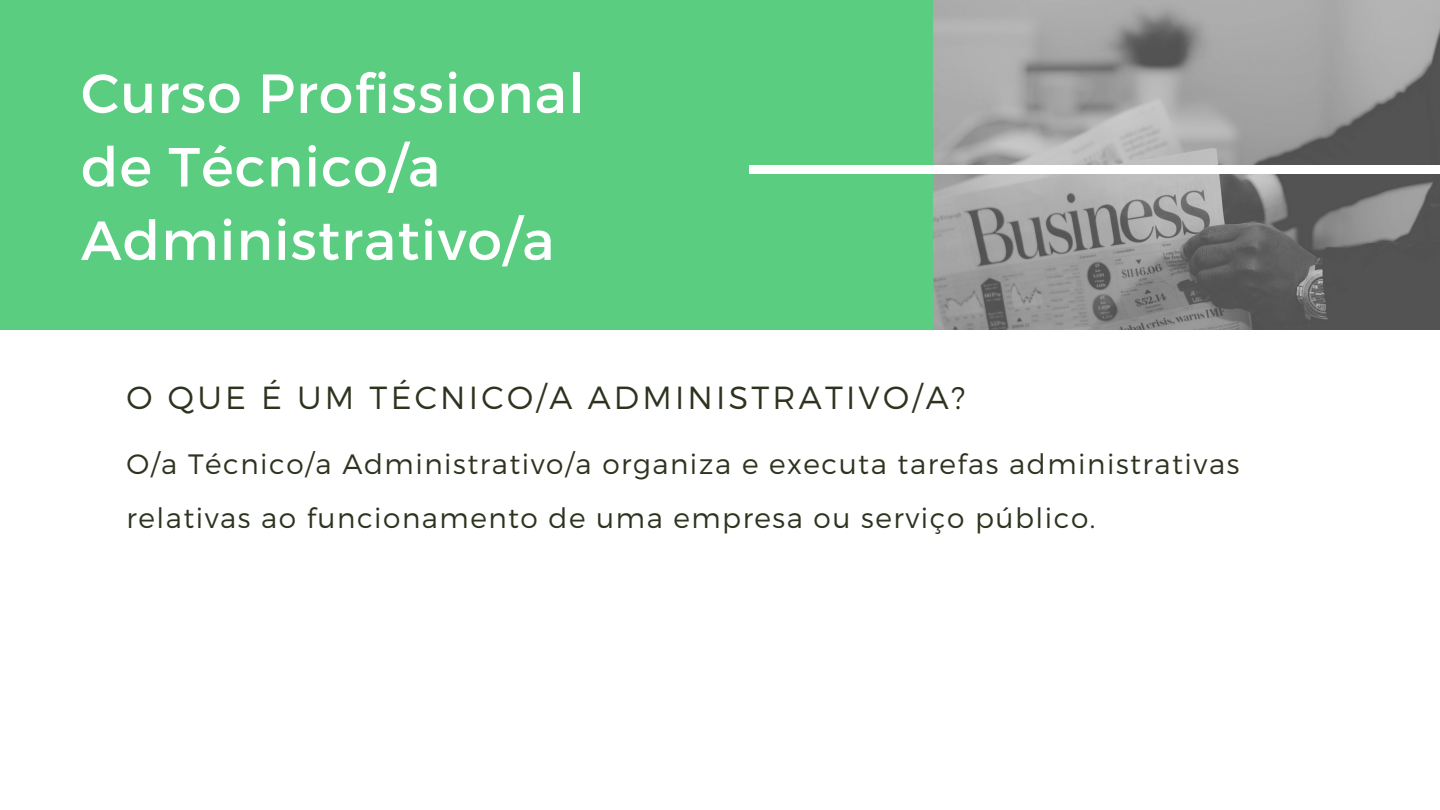
<style>
.page{position:relative;width:1440px;height:810px;background:#fff}
.page>*{position:absolute;margin:0;border:0;box-sizing:border-box;transform-origin:0 0}
.t1{font:55px/73.5px "Montserrat";letter-spacing:.02em;color:#fff}
.t2{font:300 32px "Montserrat";letter-spacing:.1em;color:#2c341f}
.t3{font:300 28px/54px "Montserrat";letter-spacing:.055em;color:#2c341f}
</style>
<div class="page">
<div style="left:0;top:0;width:949px;height:329px;background:#5acd81"></div>
<img style="left:933px;top:0;width:507px;height:329px">
<div style="left:749px;top:165px;width:691px;height:9px;background:#fff"></div>
<p class="t1" style="left:81px;top:54px;width:505px">Curso Profissional de Técnico/a<br>Administrativo/a</p>
<p class="t2" style="left:127px;top:377px;width:840px">O QUE É UM TÉCNICO/A ADMINISTRATIVO/A?</p>
<p class="t3" style="left:127px;top:436px;width:1114px">O/a Técnico/a Administrativo/a organiza e executa tarefas administrativas relativas ao funcionamento de uma empresa ou serviço público.</p>
</div>
